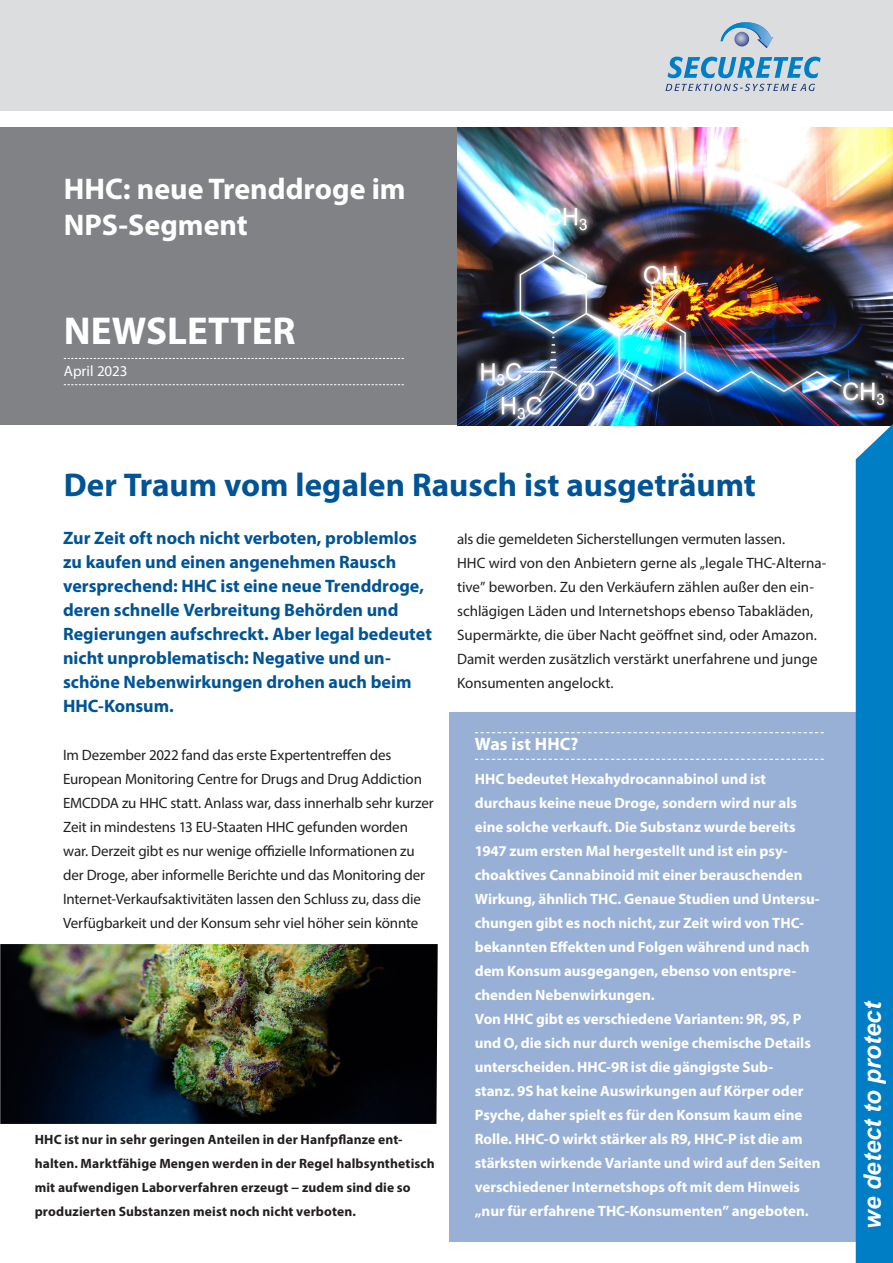
<style>
.page{position:relative;width:893px;height:1263px;background:#fff}
.page>*{position:absolute;margin:0;border:0;box-sizing:border-box;transform-origin:0 0}
.t1{font:700 39px "Myriad Pro";color:#fff}
.Aufmacher_Head{font:700 33px "Myriad Pro";color:#005495}
.Titel_Überschrift_1{font:700 30px/36px "Myriad Pro";color:#fff}
.t2{font:italic 700 24px "Arial";color:#fff}
.Aufmacher_Head-2{font:700 18px/24px "Myriad Pro";color:#005495}
.URL{font:700 18px "Myriad Pro";letter-spacing:.005em;color:#fff}
.Fließtext{font:700 15px/24px "Myriad Pro";letter-spacing:-.005em;color:#fff}
.Fließtext-2{font:15px/24px "Myriad Pro";letter-spacing:-.01em;color:#231f20}
.URL_weiss{font:15px "Myriad Pro";color:#fff}
.Fließtext-3{font:700 13.5px/24px "Myriad Pro";letter-spacing:.01em;color:#231f20}
</style>
<div class="page">
<div style="left:450px;top:712px;width:443px;height:530px;background:#98b0d6"></div>
<div style="left:0;top:0;width:893px;height:111px;background:#dcdddf"></div>
<div style="left:0;top:128px;width:457px;height:297px;background:#808285"></div>
<svg style="left:64px;top:358px;width:340px;height:1px"></svg>
<svg style="left:64px;top:384px;width:340px;height:1px"></svg>
<svg style="left:667px;top:57px;width:154px;height:21px"></svg>
<svg style="left:665px;top:84px;width:150px;height:7px"></svg>
<svg style="left:721px;top:22px;width:52px;height:26px"></svg>
<svg style="left:734px;top:32px;width:15px;height:14px"></svg>
<svg style="left:475px;top:732px;width:349px;height:1px"></svg>
<svg style="left:475px;top:759px;width:349px;height:1px"></svg>
<img style="left:457px;top:128px;width:436px;height:297px">
<img style="left:0;top:944px;width:438px;height:180px">
<div style="left:856px;top:424px;width:37px;height:839px;background:#007ec5"></div>
<p class="Titel_Überschrift_1" style="left:64px;top:170px;width:343px">HHC: neue Trenddroge im<br>NPS-Segment</p>
<p class="t1" style="left:64px;top:306px;width:233px">NEWSLETTER</p>
<p class="URL_weiss" style="left:64px;top:361px;width:65px">April 2023</p>
<p class="Aufmacher_Head" style="left:64px;top:463px;width:694px">Der Traum vom legalen Rausch ist ausgeträumt</p>
<p class="Aufmacher_Head-2" style="left:63px;top:525px;width:370px">Zur Zeit oft noch nicht verboten, problemlos zu kaufen und einen angenehmen Rausch versprechend: HHC ist eine neue Trenddroge, deren schnelle Verbreitung Behörden und Regierungen aufschreckt. Aber legal bedeutet nicht unproblematisch: Negative und un&shy;schöne Nebenwirkungen drohen auch beim HHC-Konsum.</p>
<p class="Fließtext-2" style="left:63px;top:743px;width:372px">Im Dezember 2022 fand das erste Expertentreffen des European Monitoring Centre for Drugs and Drug Addiction EMCDDA zu HHC statt. Anlass war, dass innerhalb sehr kurzer Zeit in mindestens 13 EU-Staaten HHC gefunden worden war. Derzeit gibt es nur wenige offizielle Informationen zu der Droge, aber informelle Berichte und das Monitoring der Internet-Verkaufsaktivitäten lassen den Schluss zu, dass die Verfügbarkeit und der Konsum sehr viel höher sein könnte</p>
<p class="Fließtext-3" style="left:35px;top:1127px;width:401px">HHC ist nur in sehr geringen Anteilen in der Hanfpflanze ent&shy;halten. Marktfähige Mengen werden in der Regel halbsynthetisch mit aufwendigen Laborverfahren erzeugt − zudem sind die so produzierten Substanzen meist noch nicht verboten.</p>
<p class="Fließtext-2" style="left:457px;top:527px;width:330px">als die gemeldeten Sicherstellungen vermuten lassen.</p>
<p class="Fließtext-2" style="left:457px;top:551px;width:371px">HHC wird von den Anbietern gerne als „legale THC-Alterna&shy;tive” beworben. Zu den Verkäufern zählen außer den ein&shy;schlägigen Läden und Internetshops ebenso Tabakläden, Supermärkte, die über Nacht geöffnet sind, oder Amazon.<br>Damit werden zusätzlich verstärkt unerfahrene und junge Konsumenten angelockt.</p>
<p class="URL" style="left:475px;top:732px;width:105px">Was ist HHC?</p>
<p class="Fließtext" style="left:475px;top:766px;width:346px">HHC bedeutet Hexahydrocannabinol und ist durchaus keine neue Droge, sondern wird nur als eine solche verkauft. Die Substanz wurde bereits 1947 zum ersten Mal hergestellt und ist ein psy&shy;choaktives Cannabinoid mit einer berauschenden Wirkung, ähnlich THC. Genaue Studien und Untersu&shy;chungen gibt es noch nicht, zur Zeit wird von THC&shy;bekannten Effekten und Folgen während und nach dem Konsum ausgegangen, ebenso von entspre&shy;chenden Nebenwirkungen.</p>
<p class="Fließtext" style="left:475px;top:1006px;width:347px">Von HHC gibt es verschiedene Varianten: 9R, 9S, P und O, die sich nur durch wenige chemische Details unterscheiden. HHC-9R ist die gängigste Sub-<br>stanz. 9S hat keine Auswirkungen auf Körper oder Psyche, daher spielt es für den Konsum kaum eine Rolle. HHC-O wirkt stärker als R9, HHC-P ist die am stärksten wirkende Variante und wird auf den Seiten verschiedener Internetshops oft mit dem Hinweis „nur für erfahrene THC-Konsumenten” angeboten.</p>
<p class="t2" style="left:856px;top:1229px;width:230px;rotate:-90deg">we detect to protect</p>
</div>
